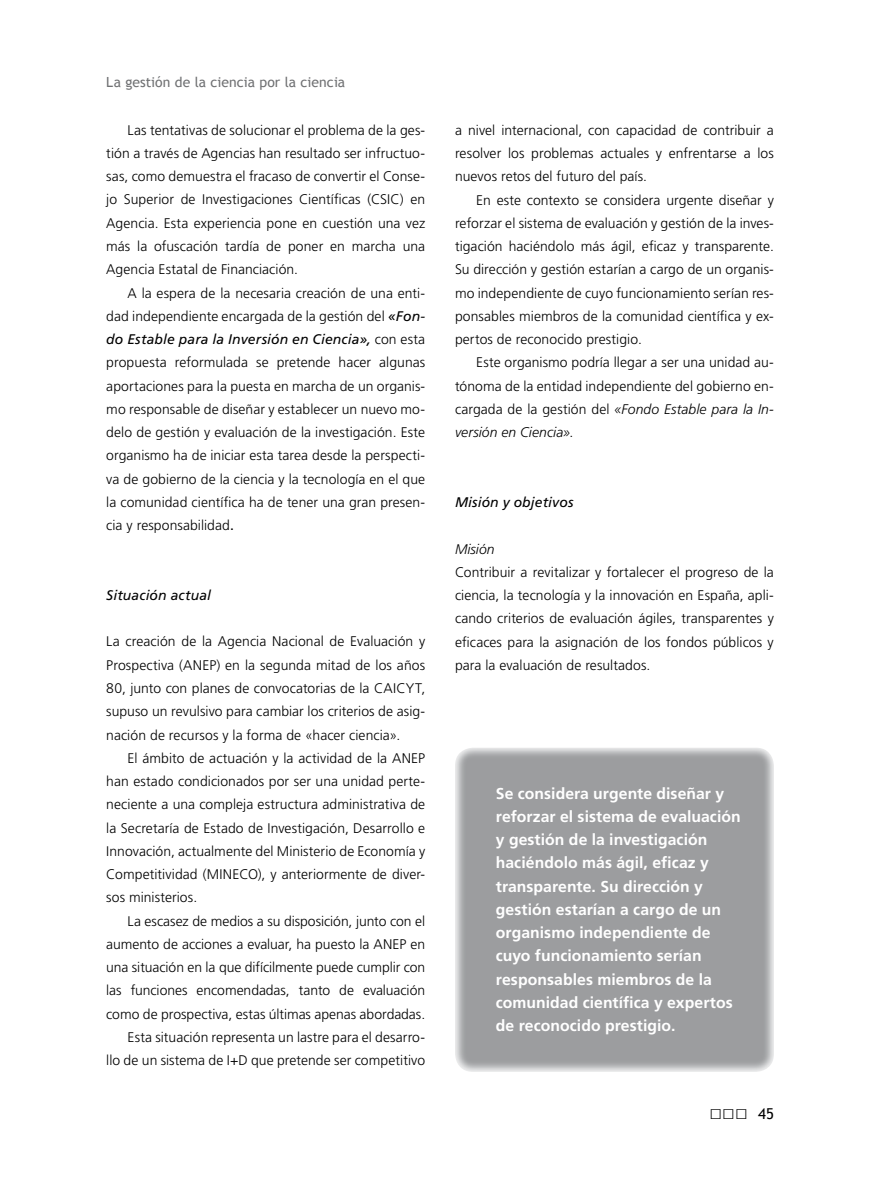
<style>
.page{position:relative;width:893px;height:1191px;background:#fff}
.page>*{position:absolute;margin:0;border:0;box-sizing:border-box;transform-origin:0 0}
.t1{font:21px "Trebuchet MS";color:#000}
.t2{font:700 15.75px/23.2px "Frutiger";letter-spacing:.005em;color:#fff}
.t3{font:300 13.95px/23.2px "Frutiger";color:#000;text-align:justify}
.t4{font:13.95px "Trebuchet MS";letter-spacing:.005em;color:#707173}
.t5{font:italic 13.95px "Frutiger";letter-spacing:.005em;color:#000}
.t6{font:italic 300 13.95px "Frutiger";letter-spacing:.005em;color:#000}
.s1{font-weight:400;font-style:italic}
.s2{font-weight:400}
.s3{font-style:italic}
.s4{font-size:15px}
</style>
<div class="page">
<img style="left:455px;top:748px;width:319px;height:323px">
<p class="t4" style="left:106px;top:74px;width:240px">La gestión de la ciencia por la ciencia</p>
<p class="t3" style="left:106px;top:118px;width:320px;text-indent:21px">Las tentativas de solucionar el problema de la ges&shy;tión a través de Agencias han resultado ser infructuo&shy;sas, como demuestra el fracaso de convertir el Conse&shy;jo Superior de Investigaciones Científicas (CSIC) en Agencia. Esta experiencia pone en cuestión una vez más la ofuscación tardía de poner en marcha una Agencia Estatal de Financiación.</p>
<p class="t3" style="left:106px;top:281px;width:320px;text-indent:21px">A la espera de la necesaria creación de una enti&shy;dad independiente encargada de la gestión del <span class="s1">«Fon&shy;do Estable para la Inversión en Ciencia»,</span> con esta propuesta reformulada se pretende hacer algunas aportaciones para la puesta en marcha de un organis&shy;mo responsable de diseñar y establecer un nuevo mo&shy;delo de gestión y evaluación de la investigación. Este organismo ha de iniciar esta tarea desde la perspecti&shy;va de gobierno de la ciencia y la tecnología en el que la comunidad científica ha de tener una gran presen&shy;cia y responsabilidad<span class="s2">.</span></p>
<p class="t5" style="left:106px;top:587px;width:106px">Situación actual</p>
<p class="t3" style="left:106px;top:630px;width:320px">La creación de la Agencia Nacional de Evaluación y Prospectiva (ANEP) en la segunda mitad de los años 80, junto con planes de convocatorias de la CAICYT, supuso un revulsivo para cambiar los criterios de asig&shy;nación de recursos y la forma de «hacer ciencia».</p>
<p class="t3" style="left:106px;top:746px;width:320px;text-indent:21px">El ámbito de actuación y la actividad de la ANEP han estado condicionados por ser una unidad perte&shy;neciente a una compleja estructura administrativa de la Secretaría de Estado de Investigación, Desarrollo e Innovación, actualmente del Ministerio de Economía y Competitividad (MINECO), y anteriormente de diver&shy;sos ministerios.</p>
<p class="t3" style="left:106px;top:909px;width:320px;text-align:right">La escasez de medios a su disposición, junto con el aumento de acciones a evaluar, ha puesto la ANEP en una situación en la que difícilmente puede cumplir con las funciones encomendadas, tanto de evaluación como de prospectiva, estas últimas apenas abordadas.<br>Esta situación representa un lastre para el desarro-<br>llo de un sistema de I+D que pretende ser competitivo</p>
<p class="t3" style="left:455px;top:118px;width:320px">a nivel internacional, con capacidad de contribuir a resolver los problemas actuales y enfrentarse a los nuevos retos del futuro del país.</p>
<p class="t3" style="left:455px;top:188px;width:320px;text-indent:21px">En este contexto se considera urgente diseñar y reforzar el sistema de evaluación y gestión de la inves&shy;tigación haciéndolo más ágil, eficaz y transparente.<br>Su dirección y gestión estarían a cargo de un organis&shy;mo independiente de cuyo funcionamiento serían res&shy;ponsables miembros de la comunidad científica y ex&shy;pertos de reconocido prestigio.</p>
<p class="t3" style="left:455px;top:351px;width:320px;text-indent:21px">Este organismo podría llegar a ser una unidad au&shy;tónoma de la entidad independiente del gobierno en&shy;cargada de la gestión del <span class="s3">«Fondo Estable para la In&shy;versión en Ciencia»</span>.</p>
<p class="t5" style="left:455px;top:494px;width:120px">Misión y objetivos</p>
<p class="t6" style="left:455px;top:541px;width:41px">Misión</p>
<p class="t3" style="left:455px;top:560px;width:320px">Contribuir a revitalizar y fortalecer el progreso de la ciencia, la tecnología y la innovación en España, apli&shy;cando criterios de evaluación ágiles, transparentes y eficaces para la asignación de los fondos públicos y para la evaluación de resultados.</p>
<p class="t2" style="left:496px;top:781px;width:246px">Se considera urgente diseñar y reforzar el sistema de evaluación y gestión de la investigación haciéndolo más ágil, eficaz y transparente. Su dirección y gestión estarían a cargo de un organismo independiente de cuyo funcionamiento serían responsables miembros de la comunidad científica y expertos de reconocido prestigio.</p>
<h1 class="t1" style="left:710px;top:1098px;width:66px">□□□ <span class="s4">45</span></h1>
</div>
